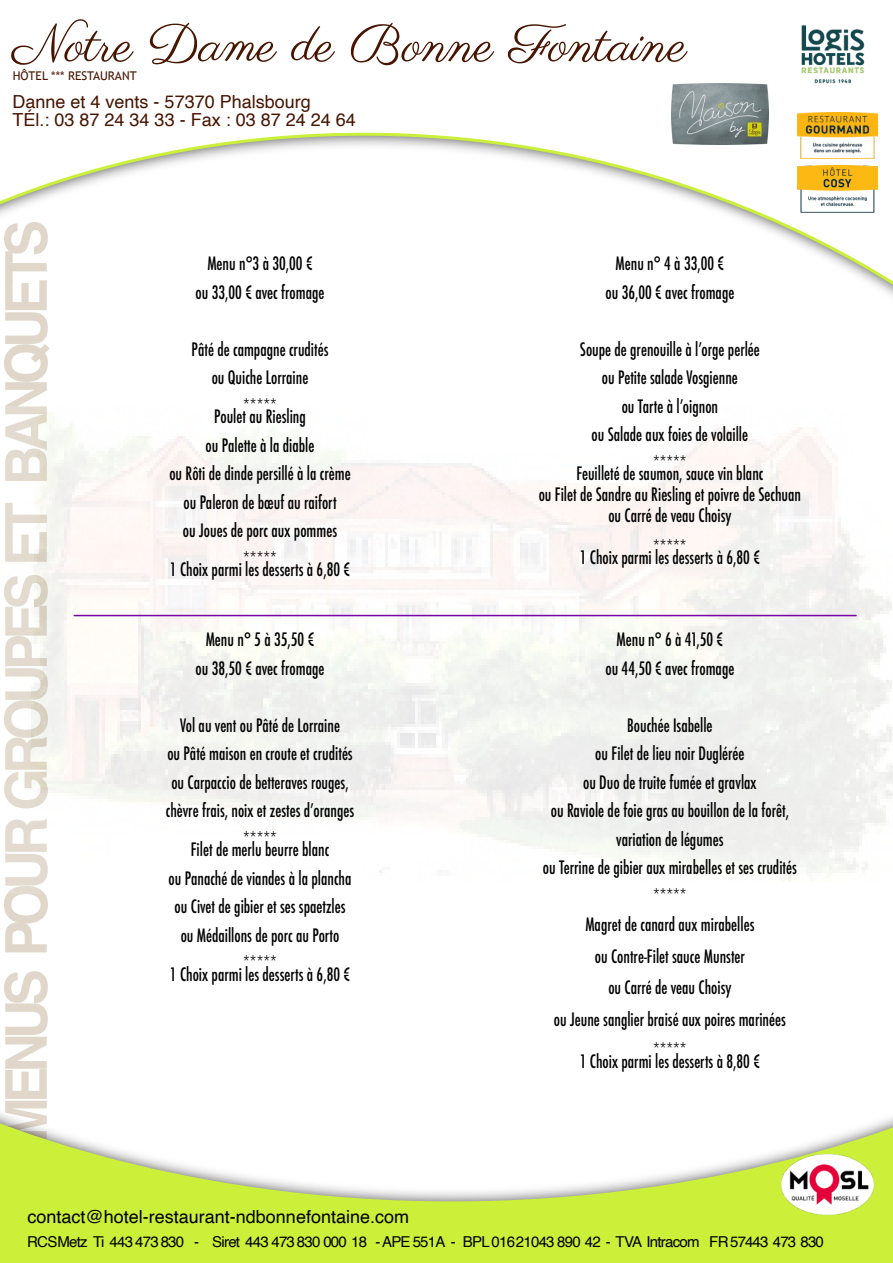
<style>
.page{position:relative;width:893px;height:1263px;background:#fff}
.page>*{position:absolute;margin:0;border:0;box-sizing:border-box;transform-origin:0 0}
.t1{font:700 57.75px "Helvetica";letter-spacing:-.11em;color:#e0d7ca;scale:.95 1}
.t2{font:52.65px "Parisienne";color:#471500}
.t3{font:500 condensed 18px/28.5px "Futura";color:#000;text-align:center;scale:.9 1}
.t4{font:18px/18px "Helvetica";color:#471500}
.t5{font:18px "Helvetica";color:#000}
.t6{font:15px "Helvetica";letter-spacing:-.05em;color:#000}
.t7{font:12px "Trebuchet MS";color:#471500}
</style>
<div class="page">
<svg style="left:0;top:1113px;width:893px;height:150px;fill:#ccf03a"></svg>
<svg style="left:0;top:83px;width:893px;height:213px"></svg>
<img style="left:31px;top:412px;width:862px;height:470px">
<img style="left:782px;top:25px;width:102px;height:64px">
<img style="left:782px;top:1154px;width:91px;height:60px">
<img style="left:798px;top:112px;width:79px;height:47px">
<img style="left:672px;top:84px;width:96px;height:60px">
<img style="left:798px;top:165px;width:79px;height:47px">
<hr style="left:74px;top:615px;width:782px;height:1px;background:#7a01a5">
<h2 class="t2" style="left:13px;top:12px;width:676px">Notre Dame de Bonne Fontaine</h2>
<p class="t7" style="left:13px;top:71px;width:125px">HÔTEL *** RESTAURANT</p>
<p class="t4" style="left:13px;top:94px;width:345px">Danne et 4 vents - 57370 Phalsbourg<br>TÉl.: 03 87 24 34 33 - Fax : 03 87 24 24 64</p>
<h1 class="t1" style="left:3px;top:1143px;width:973px;rotate:-90deg">MENUS POUR GROUPES ET BANQUETS</h1>
<p class="t3" style="left:196px;top:250px;width:145px">Menu n°3 à 30,00 €<br>ou 33,00 € avec fromage</p>
<p class="t3" style="left:192px;top:336px;width:154px">Pâté de campagne crudités ou Quiche Lorraine<br>*****</p>
<p class="t3" style="left:169px;top:403px;width:203px">Poulet au Riesling<br>ou Palette à la diable<br>ou Rôti de dinde persillé à la crème ou Paleron de bœuf au raifort<br>ou Joues de porc aux pommes *****</p>
<p class="t3" style="left:170px;top:556px;width:202px">1 Choix parmi les desserts à 6,80 €</p>
<p class="t3" style="left:196px;top:627px;width:145px">Menu n° 5 à 35,50 €<br>ou 38,50 € avec fromage</p>
<p class="t3" style="left:166px;top:712px;width:211px">Vol au vent ou Pâté de Lorraine<br>ou Pâté maison en croute et crudités ou Carpaccio de betteraves rouges, chèvre frais, noix et zestes dʼoranges *****</p>
<p class="t3" style="left:169px;top:837px;width:205px">Filet de merlu beurre blanc<br>ou Panaché de viandes à la plancha ou Civet de gibier et ses spaetzles ou Médaillons de porc au Porto *****</p>
<p class="t3" style="left:170px;top:961px;width:202px">1 Choix parmi les desserts à 6,80 €</p>
<p class="t5" style="left:28px;top:1209px;width:383px">contact@hotel-restaurant-ndbonnefontaine.com</p>
<p class="t3" style="left:605px;top:250px;width:145px">Menu n° 4 à 33,00 €<br>ou 36,00 € avec fromage</p>
<p class="t3" style="left:580px;top:336px;width:201px">Soupe de grenouille à lʼorge perlée ou Petite salade Vosgienne<br>ou Tarte à lʼoignon<br>ou Salade aux foies de volaille *****</p>
<p class="t3" style="left:539px;top:464px;width:293px;line-height:21px">Feuilleté de saumon, sauce vin blanc<br>ou Filet de Sandre au Riesling et poivre de Sechuan ou Carré de veau Choisy</p>
<p class="t3" style="left:653px;top:534px;width:39px">*****</p>
<p class="t3" style="left:580px;top:544px;width:202px">1 Choix parmi les desserts à 6,80 €</p>
<p class="t3" style="left:605px;top:627px;width:145px">Menu n° 6 à 41,50 €<br>ou 44,50 € avec fromage</p>
<p class="t3" style="left:543px;top:712px;width:284px">Bouchée Isabelle<br>ou Filet de lieu noir Duglérée<br>ou Duo de truite fumée et gravlax<br>ou Raviole de foie gras au bouillon de la forêt, variation de légumes<br>ou Terrine de gibier aux mirabelles et ses crudités *****<br>Magret de canard aux mirabelles</p>
<p class="t3" style="left:554px;top:942px;width:259px;line-height:31.5px">ou Contre-Filet sauce Munster<br>ou Carré de veau Choisy<br>ou Jeune sanglier braisé aux poires marinées *****</p>
<p class="t3" style="left:580px;top:1048px;width:202px">1 Choix parmi les desserts à 8,80 €</p>
<p class="t6" style="left:27px;top:1236px;width:798px">RCS Metz Ti 443 473 830 - Siret 443 473 830 000 18 - APE 551A - BPL 016 21043 890 42 - TVA Intracom FR 57443 473 830</p>
</div>
